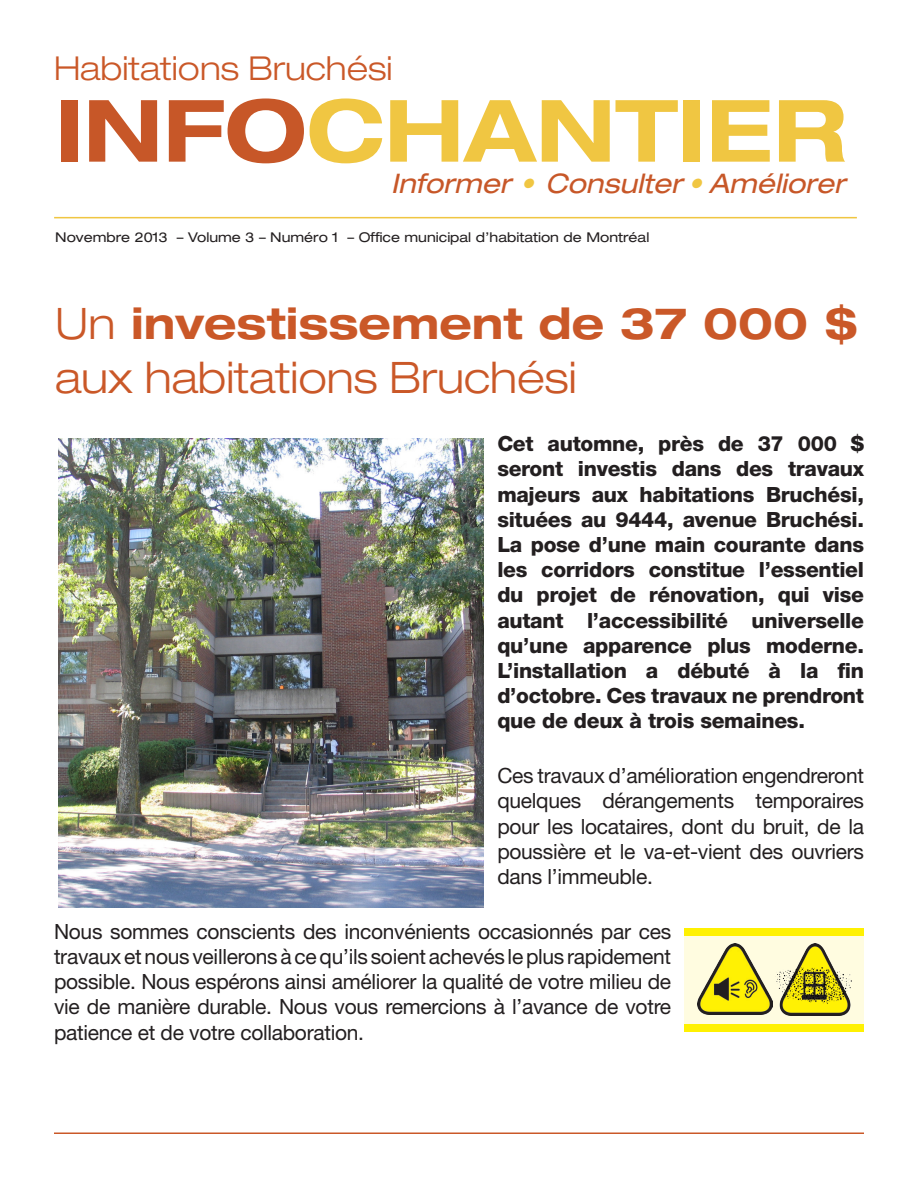
<style>
.page{position:relative;width:918px;height:1188px;background:#fff}
.page>*{position:absolute;margin:0;border:0;box-sizing:border-box;transform-origin:0 0}
.t1{font:700 expanded 86.1px "Helvetica Neue";color:#f0c642}
.t2{font:300 expanded 43.5px/54px "Helvetica Neue";color:#ca5828}
.t3{font:300 expanded 33px "Helvetica Neue";color:#ca5828}
.t4{font:italic expanded 27px "Helvetica Neue";color:#c75728}
.t5{font:21px/25.2px "Helvetica Neue";letter-spacing:-.015em;color:#231f20;text-align:justify}
.t6{font:800 21px/25.2px "Helvetica Neue";letter-spacing:-.015em;color:#231f20;text-align:justify}
.t7{font:expanded 13.5px "Helvetica Neue";color:#231f20}
.s1{color:#c75728}
.s2{color:#f0c642}
.s3{font-weight:700}
</style>
<div class="page">
<hr style="left:54px;top:217px;width:803px;height:1px;background:#f0c642">
<hr style="left:54px;top:1132px;width:810px;height:2px;background:#ca5828">
<img style="left:58px;top:438px;width:426px;height:469px">
<div style="left:685px;top:936px;width:179px;height:92px;background:#fffce0"></div>
<div style="left:685px;top:929px;width:179px;height:7px;background:#fff101"></div>
<div style="left:685px;top:1025px;width:179px;height:7px;background:#fff101"></div>
<img style="left:776px;top:944px;width:75px;height:71px">
<img style="left:698px;top:944px;width:75px;height:71px">
<p class="t3" style="left:54px;top:48px;width:340px">Habitations Bruchési</p>
<p class="t1" style="left:55px;top:77px;width:793px"><span class="s1">INFO</span>CHANTIER</p>
<p class="t4" style="left:391px;top:167px;width:463px">Informer <span class="s2">•</span> Consulter<span class="s2">•</span> Améliorer</p>
<p class="t7" style="left:55px;top:229px;width:596px">Novembre 2013 – Volume 3 – Numéro 1 – Office municipal d’habitation de Montréal</p>
<p class="t2" style="left:55px;top:296px;width:805px">Un <span class="s3">investissement de 37 000 $ </span>aux habitations Bruchési</p>
<p class="t6" style="left:497px;top:431px;width:368px">Cet automne, près de 37 000 $ seront investis dans des travaux majeurs aux habitations Bruchési, situées au 9444, avenue Bruchési.<br>La pose d’une main courante dans les corridors constitue l’essentiel du projet de rénovation, qui vise autant l’accessibilité universelle qu’une apparence plus moderne.<br>L’installation a débuté à la fin d’octobre. Ces travaux ne prendront que de deux à trois semaines.</p>
<p class="t5" style="left:497px;top:763px;width:368px">Ces travaux d’amélioration engendreront quelques dérangements temporaires pour les locataires, dont du bruit, de la poussière et le va-et-vient des ouvriers dans l’immeuble.</p>
<p class="t5" style="left:54px;top:918px;width:619px">Nous sommes conscients des inconvénients occasionnés par ces travaux et nous veillerons à ce qu’ils soient achevés le plus rapidement possible. Nous espérons ainsi améliorer la qualité de votre milieu de vie de manière durable. Nous vous remercions à l’avance de votre patience et de votre collaboration.</p>
</div>
